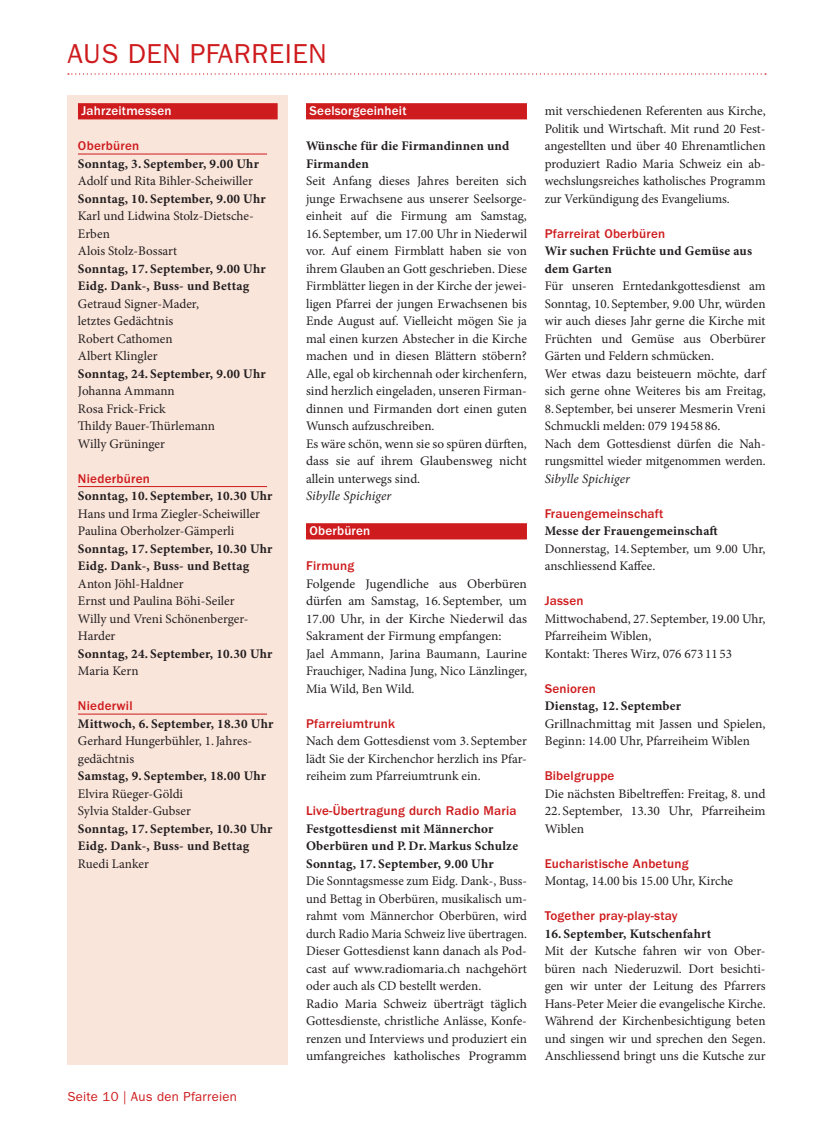
<style>
.page{position:relative;width:833px;height:1134px;background:#fff}
.page>*{position:absolute;margin:0;border:0;box-sizing:border-box;transform-origin:0 0}
.t1{font:27.5px "ITC Franklin Gothic Std";letter-spacing:.02em;color:#ce1b1d}
.t2{font:13.12px/17.5px "Minion Pro";color:#231f20}
.t3{font:700 13.12px/17.5px "Minion Pro";letter-spacing:.015em;color:#231f20}
.t4{font:500 13.12px "ITC Franklin Gothic Std";letter-spacing:.015em;color:#ce1b1d}
.t5{font:500 13.12px "ITC Franklin Gothic Std";letter-spacing:.015em;color:#fff}
.t6{font:italic 13.12px "Minion Pro";letter-spacing:.005em;color:#231f20}
.t7{font:13.12px "ITC Franklin Gothic Std";letter-spacing:.02em;color:#ce1b1d}
</style>
<div class="page">
<svg style="left:68px;top:73px;width:698px;height:2px"></svg>
<div style="left:306px;top:103px;width:221px;height:16px;background:#ce1b1d"></div>
<div style="left:306px;top:523px;width:221px;height:16px;background:#ce1b1d"></div>
<div style="left:67px;top:96px;width:221px;height:969px;background:#fae5da"></div>
<div style="left:78px;top:103px;width:200px;height:16px;background:#ce1b1d"></div>
<hr style="left:78px;top:154px;width:189px;height:1px;background:#ce1b1d">
<hr style="left:78px;top:486px;width:189px;height:1px;background:#ce1b1d">
<hr style="left:78px;top:714px;width:189px;height:1px;background:#ce1b1d">
<h1 class="t1" style="left:67px;top:37px;width:261px">AUS DEN PFARREIEN</h1>
<p class="t5" style="left:81px;top:103px;width:91px">Jahrzeitmessen</p>
<p class="t4" style="left:78px;top:138px;width:63px">Oberbüren</p>
<p class="t3" style="left:78px;top:155px;width:182px">Sonntag, 3. September, 9.00 Uhr</p>
<p class="t2" style="left:78px;top:172px;width:176px">Adolf und Rita Bihler-Scheiwiller</p>
<p class="t3" style="left:78px;top:190px;width:189px">Sonntag, 10. September, 9.00 Uhr</p>
<p class="t2" style="left:78px;top:207px;width:175px">Karl und Lidwina Stolz-Dietsche--<br>Erben<br>Alois Stolz-Bossart</p>
<p class="t3" style="left:78px;top:260px;width:189px">Sonntag, 17. September, 9.00 Uhr<br>Eidg. Dank-, Buss- und Bettag</p>
<p class="t2" style="left:78px;top:295px;width:122px">Getraud Signer-Mader, letztes Gedächtnis<br>Robert Cathomen<br>Albert Klingler</p>
<p class="t3" style="left:78px;top:365px;width:189px">Sonntag, 24. September, 9.00 Uhr</p>
<p class="t2" style="left:78px;top:382px;width:139px">Johanna Ammann<br>Rosa Frick-Frick<br>Thildy Bauer-Thürlemann<br>Willy Grüninger</p>
<p class="t4" style="left:78px;top:471px;width:73px">Niederbüren</p>
<p class="t3" style="left:78px;top:488px;width:196px">Sonntag, 10. September, 10.30 Uhr</p>
<p class="t2" style="left:78px;top:505px;width:184px">Hans und Irma Ziegler-Scheiwiller<br>Paulina Oberholzer-Gämperli</p>
<p class="t3" style="left:78px;top:540px;width:196px">Sonntag, 17. September, 10.30 Uhr<br>Eidg. Dank-, Buss- und Bettag</p>
<p class="t2" style="left:78px;top:575px;width:169px">Anton Jöhl-Haldner<br>Ernst und Paulina Böhi-Seiler<br>Willy und Vreni Schönenberger--<br>Harder</p>
<p class="t3" style="left:78px;top:645px;width:196px">Sonntag, 24. September, 10.30 Uhr</p>
<p class="t2" style="left:78px;top:662px;width:62px">Maria Kern</p>
<p class="t4" style="left:78px;top:698px;width:56px">Niederwil</p>
<p class="t3" style="left:78px;top:715px;width:197px">Mittwoch, 6. September, 18.30 Uhr</p>
<p class="t2" style="left:78px;top:732px;width:176px">Gerhard Hungerbühler, 1.Jahres&shy;gedächtnis</p>
<p class="t3" style="left:78px;top:768px;width:190px">Samstag, 9. September, 18.00 Uhr</p>
<p class="t2" style="left:78px;top:785px;width:114px">Elvira Rüeger-Göldi<br>Sylvia Stalder-Gubser</p>
<p class="t3" style="left:78px;top:820px;width:196px">Sonntag, 17. September, 10.30 Uhr<br>Eidg. Dank-, Buss- und Bettag</p>
<p class="t2" style="left:78px;top:855px;width:72px">Ruedi Lanker</p>
<p class="t7" style="left:67px;top:1089px;width:171px">Seite 10 | Aus den Pfarreien</p>
<p class="t5" style="left:309px;top:103px;width:98px">Seelsorgeeinheit</p>
<p class="t3" style="left:306px;top:138px;width:205px">Wünsche für die Firmandinnen und<br>Firmanden</p>
<p class="t2" style="left:306px;top:172px;width:222px;text-align:justify">Seit Anfang dieses Jahres bereiten sich junge Erwachsene aus unserer Seelsorge&shy;einheit auf die Firmung am Samstag,</p>
<p class="t2" style="left:306px;top:225px;width:222px">16. September, um 17.00 Uhr in Niederwil vor. Auf einem Firmblatt haben sie von ihrem Glauben an Gott geschrieben. Diese Firmblätter liegen in der Kirche der jewei&shy;ligen Pfarrei der jungen Erwachsenen bis Ende August auf. Vielleicht mögen Sie ja mal einen kurzen Abstecher in die Kirche machen und in diesen Blättern stöbern?<br>Alle, egal ob kirchennah oder kirchenfern, sind herzlich eingeladen, unseren Firman&shy;dinnen und Firmanden dort einen guten Wunsch aufzuschreiben.<br>Es wäre schön, wenn sie so spüren dürften, dass sie auf ihrem Glaubensweg nicht allein unterwegs sind.</p>
<p class="t6" style="left:306px;top:487px;width:87px">Sibylle Spichiger</p>
<p class="t5" style="left:309px;top:523px;width:62px">Oberbüren</p>
<p class="t4" style="left:306px;top:558px;width:50px">Firmung</p>
<p class="t2" style="left:306px;top:575px;width:222px">Folgende Jugendliche aus Oberbüren dürfen am Samstag, 16. September, um 17.00 Uhr, in der Kirche Niederwil das Sakrament der Firmung empfangen:<br>Jael Ammann, Jarina Baumann, Laurine Frauchiger, Nadina Jung, Nico Länzlinger, Mia Wild, Ben Wild.</p>
<p class="t4" style="left:306px;top:716px;width:91px">Pfarreiumtrunk</p>
<p class="t2" style="left:306px;top:732px;width:222px;text-align:justify">Nach dem Gottesdienst vom 3. September lädt Sie der Kirchenchor herzlich ins Pfar&shy;reiheim zum Pfarreiumtrunk ein.</p>
<p class="t4" style="left:306px;top:803px;width:212px">Live-Übertragung durch Radio Maria</p>
<p class="t3" style="left:306px;top:820px;width:214px">Festgottesdienst mit Männerchor<br>Oberbüren und P. Dr. Markus Schulze<br>Sonntag, 17. September, 9.00 Uhr</p>
<p class="t2" style="left:306px;top:872px;width:222px">Die Sonntagsmesse zum Eidg. Dank-, Buss&shy;und Bettag in Oberbüren, musikalisch um&shy;rahmt vom Männerchor Oberbüren, wird durch Radio Maria Schweiz live übertragen.<br>Dieser Gottesdienst kann danach als Pod&shy;cast auf www.radiomaria.ch nachgehört oder auch als CD bestellt werden.<br>Radio Maria Schweiz überträgt täglich Gottesdienste, christliche Anlässe, Konfe&shy;renzen und Interviews und produziert ein umfangreiches katholisches Programm</p>
<p class="t2" style="left:544px;top:102px;width:222px;text-align:justify">mit verschiedenen Referenten aus Kirche, Politik und Wirtschaft. Mit rund 20 Fest&shy;angestellten und über 40 Ehrenamtlichen produziert Radio Maria Schweiz ein ab&shy;wechslungsreiches katholisches Programm zur Verkündigung des Evangeliums.</p>
<p class="t4" style="left:544px;top:226px;width:122px">Pfarreirat Oberbüren</p>
<p class="t3" style="left:544px;top:243px;width:209px">Wir suchen Früchte und Gemüse aus dem Garten</p>
<p class="t2" style="left:544px;top:277px;width:222px">Für unseren Erntedankgottesdienst am Sonntag, 10. September, 9.00 Uhr, würden wir auch dieses Jahr gerne die Kirche mit Früchten und Gemüse aus Oberbürer Gärten und Feldern schmücken.<br>Wer etwas dazu beisteuern möchte, darf sich gerne ohne Weiteres bis am Freitag,</p>
<p class="t2" style="left:544px;top:400px;width:222px">8. September, bei unserer Mesmerin Vreni Schmuckli melden: 079 194 58 86.<br>Nach dem Gottesdienst dürfen die Nah&shy;rungsmittel wieder mitgenommen werden.</p>
<p class="t6" style="left:544px;top:470px;width:87px">Sibylle Spichiger</p>
<p class="t4" style="left:544px;top:506px;width:120px">Frauengemeinschaft</p>
<p class="t3" style="left:544px;top:523px;width:175px">Messe der Frauengemeinschaft</p>
<p class="t2" style="left:544px;top:540px;width:222px">Donnerstag, 14. September, um 9.00 Uhr, anschliessend Kaffee.</p>
<p class="t4" style="left:544px;top:593px;width:40px">Jassen</p>
<p class="t2" style="left:544px;top:610px;width:222px">Mittwochabend, 27. September, 19.00 Uhr,<br>Pfarreiheim Wiblen,<br>Kontakt: Theres Wirz, 076 673 11 53</p>
<p class="t4" style="left:544px;top:681px;width:53px">Senioren</p>
<p class="t3" style="left:544px;top:698px;width:138px">Dienstag, 12. September</p>
<p class="t2" style="left:544px;top:715px;width:222px">Grillnachmittag mit Jassen und Spielen,<br>Beginn: 14.00 Uhr, Pfarreiheim Wiblen</p>
<p class="t4" style="left:544px;top:768px;width:71px">Bibelgruppe</p>
<p class="t2" style="left:544px;top:785px;width:222px">Die nächsten Bibeltreffen: Freitag, 8. und</p>
<p class="t2" style="left:544px;top:802px;width:222px">22. September, 13.30 Uhr, Pfarreiheim<br>Wiblen</p>
<p class="t4" style="left:544px;top:856px;width:145px">Eucharistische Anbetung</p>
<p class="t2" style="left:544px;top:872px;width:190px">Montag, 14.00 bis 15.00 Uhr, Kirche</p>
<p class="t4" style="left:544px;top:908px;width:134px">Together pray-play-stay</p>
<p class="t3" style="left:544px;top:925px;width:168px">16. September, Kutschenfahrt</p>
<p class="t2" style="left:544px;top:942px;width:222px;text-align:justify">Mit der Kutsche fahren wir von Ober&shy;büren nach Niederuzwil. Dort besichti&shy;gen wir unter der Leitung des Pfarrers Hans-Peter Meier die evangelische Kirche.<br>Während der Kirchenbesichtigung beten und singen wir und sprechen den Segen.<br>Anschliessend bringt uns die Kutsche zur</p>
</div>
